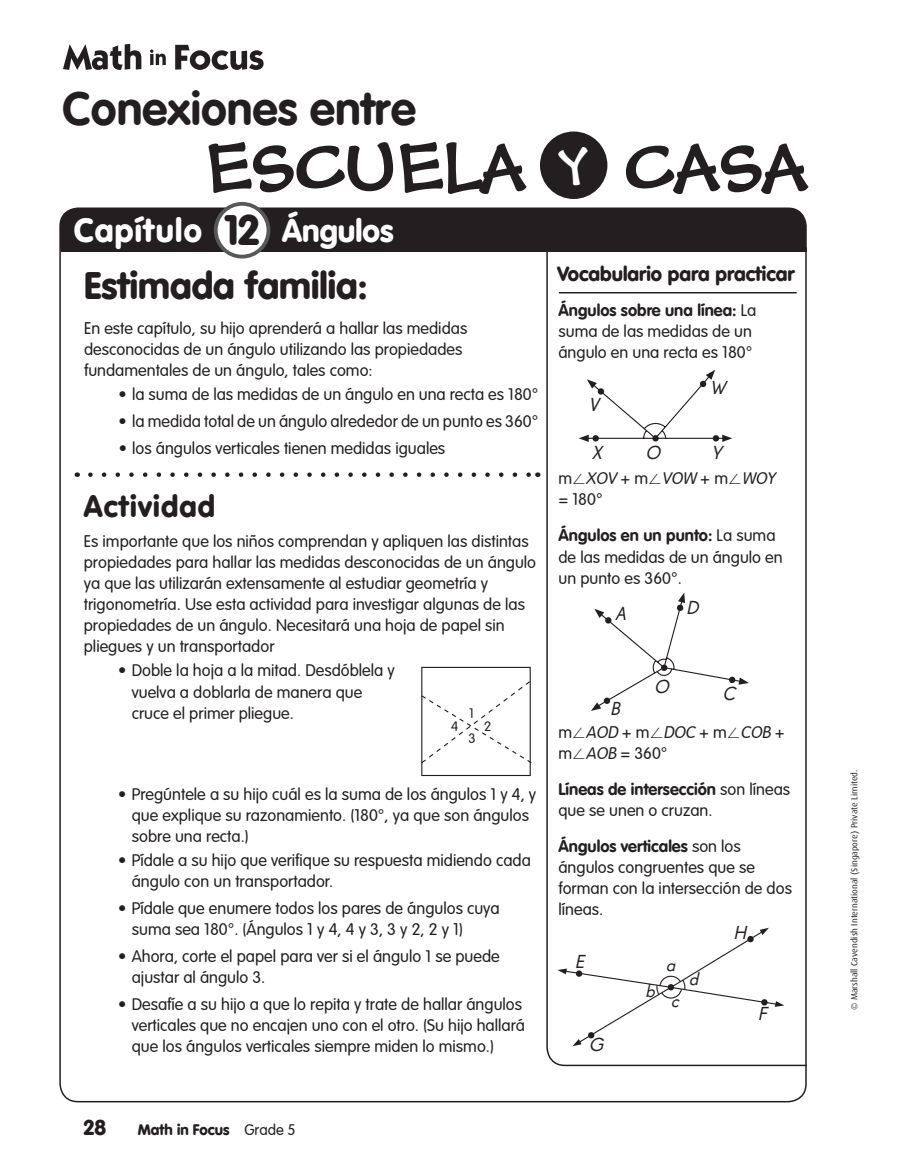
<style>
.page{position:relative;width:916px;height:1172px;background:#fff}
.page>*{position:absolute;margin:0;border:0;box-sizing:border-box;transform-origin:0 0}
.t1{font:69px "FM Black Cherry Moon BT";color:#231f20}
.t2{font:700 46.5px "S Math VAG Rounded";color:#231f20}
.t3{font:900 37.5px "VAG Rounded";color:#231f20}
.t4{font:900 32.7px "VAG Rounded Std";letter-spacing:.04em;color:#fff}
.t5{font:900 30px "VAG Rounded Std";letter-spacing:.04em;color:#231f20}
.t6{font:900 21px "VAG Rounded Std";color:#231f20}
.t7{font:900 20.25px "VAG Rounded Std";color:#231f20}
.t8{font:italic 19.05px "Drescher Grotesk MC";color:#231f20}
.t9{font:300 16.5px/21px "VAG Rounded Std";color:#231f20}
.t10{font:italic 300 16.5px/21px "VAG Rounded Std";color:#231f20}
.t11{font:900 15px "VAG Rounded Std";color:#231f20}
.t12{font:300 13.5px/24.8px "VAG Rounded Std";color:#231f20}
.t13{font:9px "Dax";color:#231f20}
.s1{font-size:41.55px;color:#231f20}
.s2{font-size:31.65px}
.s3{font-weight:700}
.s4{font-family:"Mathematical Pi Six";font-weight:400}
.s5{font-style:italic}
.s6{font-family:"VAG Rounded"}
.s7{font-style:normal}
.s8{font-family:"Mathematical Pi Six";font-weight:400;font-style:normal}
.s9{font-family:"VAG Rounded";font-style:normal}
.s10{font-family:"S Math VAG Rounded";font-weight:300}
</style>
<div class="page">
<div style="left:60px;top:208px;width:746px;height:40px;background:#231f20"></div>
<svg style="left:63px;top:44px;width:201px;height:26px"></svg>
<div style="left:540px;top:131px;width:67px;height:68px;background:#231f20;border-radius:50%"></div>
<svg style="left:546px;top:246px;width:261px;height:820px"></svg>
<svg style="left:557px;top:927px;width:227px;height:118px"></svg>
<hr style="left:61px;top:248px;width:745px;height:3px;background:#231f20">
<div style="left:60px;top:247px;width:747px;height:5px;border:1px solid #231f20"></div>
<svg style="left:90px;top:472px;width:441px;height:5px"></svg>
<div style="left:216px;top:204px;width:52px;height:52px;background:#fff;border-radius:50%"></div>
<div style="left:214px;top:202px;width:56px;height:56px;border:4px solid #57585a;border-radius:50%"></div>
<hr style="left:559px;top:292px;width:238px;height:1px;background:#231f20">
<svg style="left:579px;top:370px;width:153px;height:72px"></svg>
<div style="left:421px;top:666px;width:110px;height:109px;border:1px solid #231f20"></div>
<svg style="left:421px;top:680px;width:111px;height:84px"></svg>
<svg style="left:591px;top:592px;width:158px;height:118px"></svg>
<h2 class="t2" style="left:62px;top:81px;width:355px">Conexiones entre</h2>
<h1 class="t1" style="left:204px;top:124px;width:604px">ESCUELA <sup>y</sup> CASA</h1>
<h3 class="t4" style="left:74px;top:211px;width:321px">Capítulo <span class="s1">12</span> <span class="s2">Ángulos</span></h3>
<h3 class="t3" style="left:84px;top:263px;width:285px">Estimada familia:</h3>
<p class="t9" style="left:84px;top:318px;width:385px">En este capítulo, su hijo aprenderá a hallar las medidas desconocidas de un ángulo utilizando las propiedades fundamentales de un ángulo, tales como:</p>
<p class="t9" style="left:119px;top:384px;width:421px">• la suma de las medidas de un ángulo en una recta es 180°</p>
<p class="t9" style="left:119px;top:411px;width:421px">• la medida total de un ángulo alrededor de un punto es 360°</p>
<p class="t9" style="left:119px;top:438px;width:328px">• los ángulos verticales tienen medidas iguales</p>
<h3 class="t5" style="left:84px;top:488px;width:133px">Actividad</h3>
<p class="t9" style="left:84px;top:531px;width:454px">Es importante que los niños comprendan y apliquen las distintas propiedades para hallar las medidas desconocidas de un ángulo ya que las utilizarán extensamente al estudiar geometría y trigonometría. Use esta actividad para investigar algunas de las propiedades de un ángulo. Necesitará una hoja de papel sin pliegues y un transportador</p>
<p class="t9" style="left:132px;top:660px;width:265px;text-indent:-13px">• Doble la hoja a la mitad. Desdóblela y vuelva a doblarla de manera que cruce el primer pliegue.</p>
<p class="t12" style="left:468px;top:701px;width:9px">1<br>3</p>
<p class="t12" style="left:451px;top:714px;width:9px">4</p>
<p class="t12" style="left:484px;top:714px;width:9px">2</p>
<p class="t9" style="left:132px;top:783px;width:406px;text-indent:-13px">• Pregúntele a su hijo cuál es la suma de los ángulos 1 y 4, y que explique su razonamiento. (180°, ya que son ángulos sobre una recta.)</p>
<p class="t9" style="left:132px;top:849px;width:401px;text-indent:-13px">• Pídale a su hijo que verifique su respuesta midiendo cada ángulo con un transportador.</p>
<p class="t9" style="left:132px;top:897px;width:369px;text-indent:-13px">• Pídale que enumere todos los pares de ángulos cuya suma sea 180°. (Ángulos 1 y 4, 4 y 3, 3 y 2, 2 y 1)</p>
<p class="t9" style="left:132px;top:945px;width:370px;text-indent:-13px">• Ahora, corte el papel para ver si el ángulo 1 se puede ajustar al ángulo 3.</p>
<p class="t9" style="left:132px;top:993px;width:395px;text-indent:-13px">• Desafíe a su hijo a que lo repita y trate de hallar ángulos verticales que no encajen uno con el otro. (Su hijo hallará que los ángulos verticales siempre miden lo mismo.)</p>
<p class="t7" style="left:557px;top:261px;width:239px">Vocabulario para practicar</p>
<p class="t9" style="left:558px;top:300px;width:199px"><span class="s3">Ángulos sobre una línea:</span> La suma de las medidas de un ángulo en una recta es 180°</p>
<p class="t8" style="left:589px;top:394px;width:16px">V</p>
<p class="t8" style="left:591px;top:442px;width:17px">X</p>
<p class="t8" style="left:710px;top:377px;width:22px">W</p>
<p class="t8" style="left:645px;top:442px;width:21px">O</p>
<p class="t8" style="left:711px;top:442px;width:17px">Y</p>
<p class="t9" style="left:558px;top:468px;width:222px">m<span class="s4">/</span><span class="s5">XOV</span> + m<span class="s4">/</span><span class="s5">VOW</span> + m<span class="s4">/</span><span class="s5">WOY </span>= 180<span class="s6">°</span></p>
<p class="t9" style="left:558px;top:525px;width:226px"><span class="s3">Ángulos en un punto:</span> La suma de las medidas de un ángulo en un punto es 360°.</p>
<p class="t8" style="left:615px;top:603px;width:17px">A</p>
<p class="t8" style="left:686px;top:597px;width:18px">D</p>
<p class="t8" style="left:610px;top:697px;width:16px">B</p>
<p class="t8" style="left:654px;top:675px;width:21px">O</p>
<p class="t8" style="left:722px;top:683px;width:19px">C</p>
<p class="t10" style="left:558px;top:722px;width:228px"><span class="s7">m</span><span class="s8">/</span>AOD <span class="s7">+ m</span><span class="s8">/</span>DOC <span class="s7">+ m</span><span class="s8">/</span>COB <span class="s7">+ m</span><span class="s8">/</span>AOB <span class="s7">= 360</span><span class="s9">°</span></p>
<p class="t9" style="left:558px;top:779px;width:233px"><span class="s3">Líneas de intersección</span> son líneas que se unen o cruzan.</p>
<p class="t9" style="left:558px;top:836px;width:235px"><span class="s3">Ángulos verticales</span> son los ángulos congruentes que se forman con la intersección de dos líneas.</p>
<p class="t8" style="left:575px;top:950px;width:16px">E</p>
<p class="t8" style="left:589px;top:1033px;width:20px">G</p>
<p class="t8" style="left:645px;top:980px;width:15px">b</p>
<p class="t8" style="left:666px;top:954px;width:15px">a</p>
<p class="t8" style="left:671px;top:990px;width:14px">c</p>
<p class="t8" style="left:689px;top:967px;width:15px">d</p>
<p class="t8" style="left:733px;top:921px;width:19px">H</p>
<p class="t8" style="left:758px;top:1003px;width:15px">F</p>
<p class="t6" style="left:84px;top:1114px;width:24px">28</p>
<p class="t11" style="left:138px;top:1119px;width:159px">Math in Focus <span class="s10">Grade 5</span></p>
<p class="t13" style="left:849px;top:1009px;width:242px;rotate:-90deg">© Marshall Cavendish International (Singapore) Private Limited.</p>
</div>
